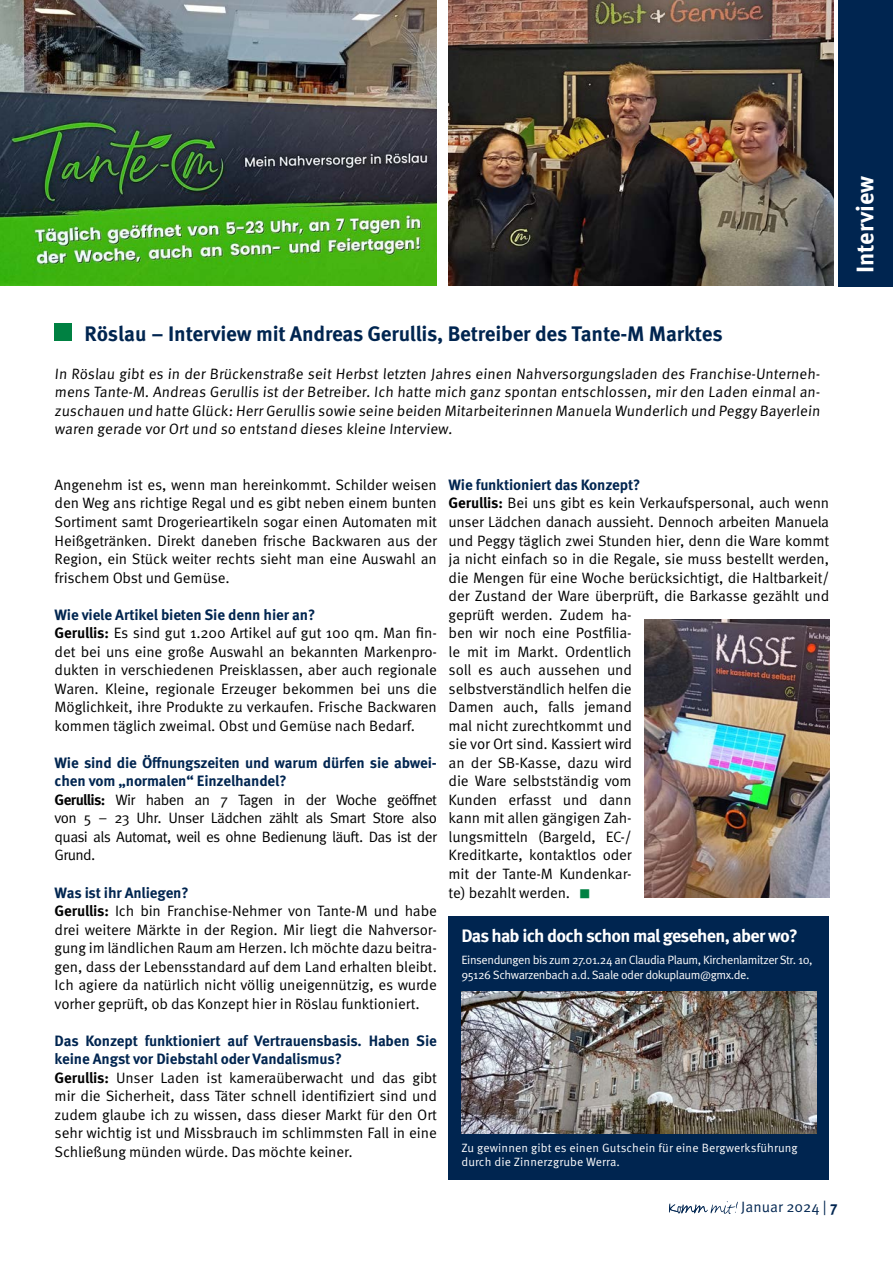
<style>
.page{position:relative;width:893px;height:1263px;background:#fff}
.page>*{position:absolute;margin:0;border:0;box-sizing:border-box;transform-origin:0 0}
.Headline_Titel{font:700 24px "Meta Pro";color:#fff}
.Headline_Titel-2{font:700 21px "Meta Pro";letter-spacing:-.01em;color:#002550}
.t1{font:700 18px "Meta Pro";letter-spacing:-.045em;color:#fff}
.t2{font:15px/18.5px "Meta Pro Norm";letter-spacing:-.01em;color:#000;text-align:justify}
.t3{font:700 15px/18.6px "Meta Pro";letter-spacing:-.01em;color:#002550}
.Fußzeile{font:15px "Meta Pro Norm";color:#002550}
.t4{font:12px/14.4px "Meta Pro Norm";letter-spacing:-.035em;color:#fff}
.t5{font:12px/14.4px "Meta Pro Norm";letter-spacing:.01em;color:#fff}
.s1{font-family:"Meta Pro";font-weight:700}
.s2{font-size:12px;color:#008142}
</style>
<div class="page">
<svg style="left:669px;top:1201px;width:69px;height:13px"></svg>
<img style="left:449px;top:0;width:384px;height:286px">
<div style="left:55px;top:324px;width:17px;height:17px;background:#008142"></div>
<img style="left:644px;top:620px;width:186px;height:278px">
<img style="left:0;top:0;width:437px;height:286px">
<div style="left:449px;top:916px;width:380px;height:264px;background:#002550"></div>
<img style="left:461px;top:991px;width:355px;height:142px">
<div style="left:839px;top:0;width:54px;height:286px;background:#002550"></div>
<p class="Headline_Titel" style="left:846px;top:273px;width:99px;rotate:-90deg">Interview</p>
<p class="Headline_Titel-2" style="left:84px;top:317px;width:640px">Röslau – Interview mit Andreas Gerullis, Betreiber des Tante-M Marktes</p>
<p class="t2" style="left:55px;top:363px;width:769px">In Röslau gibt es in der Brückenstraße seit Herbst letzten Jahres einen Nahversorgungsladen des Franchise-Unterneh&shy;mens Tante-M. Andreas Gerullis ist der Betreiber. Ich hatte mich ganz spontan entschlossen, mir den Laden einmal an&shy;zuschauen und hatte Glück: Herr Gerullis sowie seine beiden Mitarbeiterinnen Manuela Wunderlich und Peggy Bayerlein waren gerade vor Ort und so entstand dieses kleine Interview.</p>
<p class="t2" style="left:55px;top:474px;width:384px">Angenehm ist es, wenn man hereinkommt. Schilder weisen den Weg ans richtige Regal und es gibt neben einem bunten Sortiment samt Drogerieartikeln sogar einen Automaten mit Heißgetränken. Direkt daneben frische Backwaren aus der Region, ein Stück weiter rechts sieht man eine Auswahl an frischem Obst und Gemüse.</p>
<p class="t3" style="left:55px;top:604px;width:262px">Wie viele Artikel bieten Sie denn hier an?</p>
<p class="t2" style="left:55px;top:623px;width:384px"><span class="s1">Gerullis:</span> Es sind gut 1.200 Artikel auf gut 100 qm. Man fin&shy;det bei uns eine große Auswahl an bekannten Markenpro&shy;dukten in verschiedenen Preisklassen, aber auch regionale Waren. Kleine, regionale Erzeuger bekommen bei uns die Möglichkeit, ihre Produkte zu verkaufen. Frische Backwaren kommen täglich zweimal. Obst und Gemüse nach Bedarf.</p>
<p class="t3" style="left:55px;top:752px;width:384px">Wie sind die Öffnungszeiten und warum dürfen sie abwei&shy;chen vom „normalen“ Einzelhandel?</p>
<p class="t2" style="left:55px;top:789px;width:384px"><span class="s1">Gerullis:</span> Wir haben an 7 Tagen in der Woche geöffnet von 5 – 23 Uhr. Unser Lädchen zählt als Smart Store also quasi als Automat, weil es ohne Bedienung läuft. Das ist der Grund.</p>
<p class="t3" style="left:55px;top:882px;width:136px">Was ist ihr Anliegen?</p>
<p class="t2" style="left:55px;top:900px;width:384px"><span class="s1">Gerullis:</span> Ich bin Franchise-Nehmer von Tante-M und habe drei weitere Märkte in der Region. Mir liegt die Nahversor&shy;gung im ländlichen Raum am Herzen. Ich möchte dazu beitra&shy;gen, dass der Lebensstandard auf dem Land erhalten bleibt.<br>Ich agiere da natürlich nicht völlig uneigennützig, es wurde vorher geprüft, ob das Konzept hier in Röslau funktioniert.</p>
<p class="t3" style="left:55px;top:1030px;width:384px">Das Konzept funktioniert auf Vertrauensbasis. Haben Sie keine Angst vor Diebstahl oder Vandalismus?</p>
<p class="t2" style="left:55px;top:1067px;width:384px"><span class="s1">Gerullis:</span> Unser Laden ist kameraüberwacht und das gibt mir die Sicherheit, dass Täter schnell identifiziert sind und zudem glaube ich zu wissen, dass dieser Markt für den Ort sehr wichtig ist und Missbrauch im schlimmsten Fall in eine Schließung münden würde. Das möchte keiner.</p>
<p class="t3" style="left:449px;top:474px;width:193px">Wie funktioniert das Konzept?</p>
<p class="t2" style="left:449px;top:493px;width:382px;text-align:left"><span class="s1">Gerullis:</span> Bei uns gibt es kein Verkaufspersonal, auch wenn unser Lädchen danach aussieht. Dennoch arbeiten Manuela und Peggy täglich zwei Stunden hier, denn die Ware kommt ja nicht einfach so in die Regale, sie muss bestellt werden, die Mengen für eine Woche berücksichtigt, die Haltbarkeit/ der Zustand der Ware überprüft, die Barkasse gezählt und geprüft werden. Zudem ha-<br>ben wir noch eine Postfilia-<br>le mit im Markt. Ordentlich<br>soll es auch aussehen und<br>selbstverständlich helfen die<br>Damen auch, falls jemand<br>mal nicht zurechtkommt und<br>sie vor Ort sind. Kassiert wird<br>an der SB-Kasse, dazu wird<br>die Ware selbstständig vom<br>Kunden erfasst und dann<br>kann mit allen gängigen Zah-<br>lungsmitteln (Bargeld, EC-/<br>Kreditkarte, kontaktlos oder<br>mit der Tante-M Kundenkar-<br>te) bezahlt werden. <span class="s2">■</span></p>
<p class="t1" style="left:461px;top:922px;width:338px">Das hab ich doch schon mal gesehen, aber wo?</p>
<p class="t4" style="left:461px;top:952px;width:353px">Einsendungen bis zum 27.01.24 an Claudia Plaum, Kirchenlamitzer Str. 10,<br>95126 Schwarzenbach a.d. Saale oder dokuplaum@gmx.de.</p>
<p class="t5" style="left:461px;top:1139px;width:338px">Zu gewinnen gibt es einen Gutschein für eine Bergwerksführung durch die Zinnerzgrube Werra.</p>
<p class="Fußzeile" style="left:741px;top:1196px;width:98px">Januar 2024 | <span class="s1">7</span></p>
</div>
